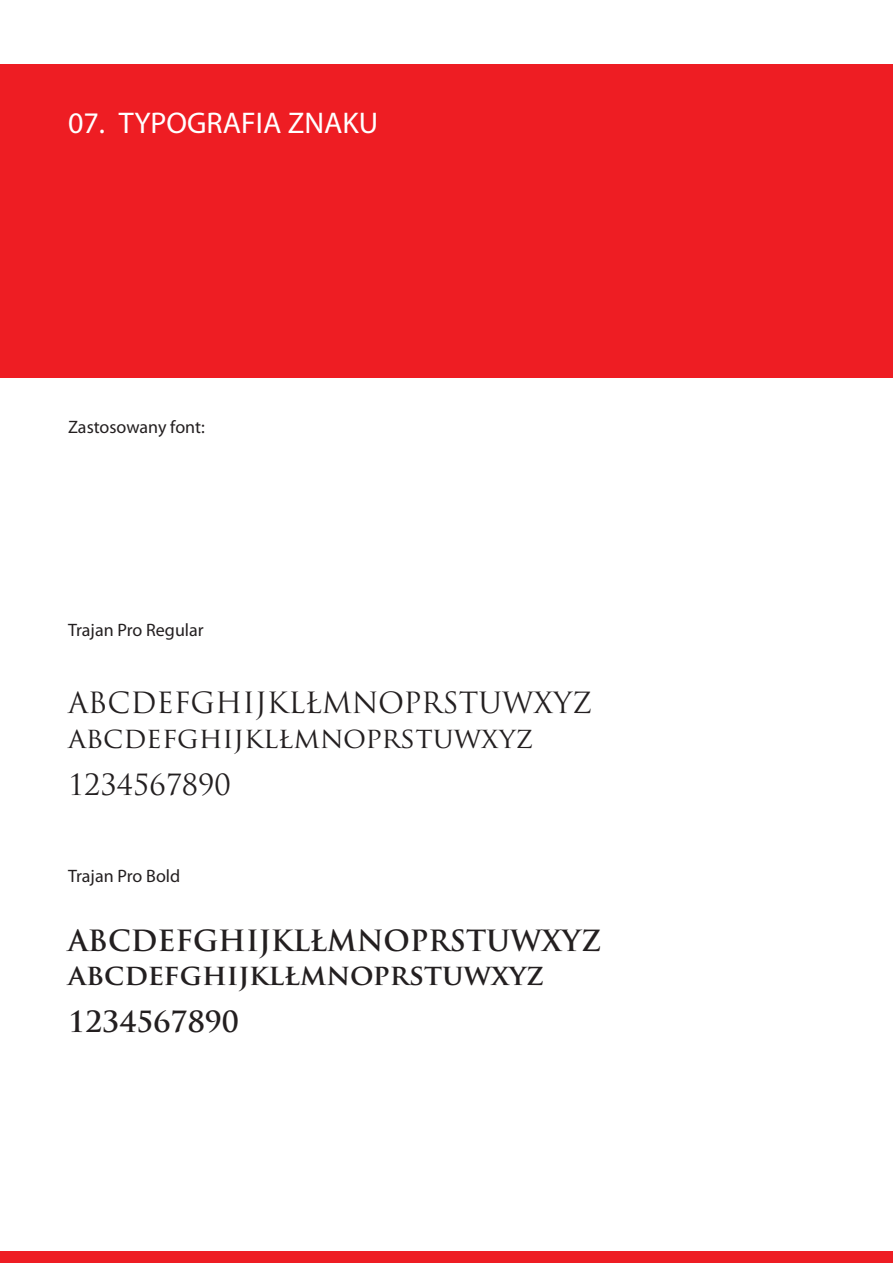
<style>
.page{position:relative;width:893px;height:1263px;background:#fff}
.page>*{position:absolute;margin:0;border:0;box-sizing:border-box;transform-origin:0 0}
.t1{font:30px "Myriad Pro";color:#fff}
.t2{font:28.5px/34.2px "Trajan Pro";color:#231f20}
.t3{font:700 28.5px/34.2px "Trajan Pro";color:#231f20}
.t4{font:18px "Myriad Pro";color:#231f20}
</style>
<div class="page">
<div style="left:0;top:64px;width:893px;height:313px;background:#ee1d23"></div>
<div style="left:0;top:1251px;width:893px;height:12px;background:#ee1d23"></div>
<p class="t1" style="left:68px;top:104px;width:312px">07. TYPOGRAFIA ZNAKU</p>
<p class="t4" style="left:68px;top:416px;width:138px">Zastosowany font:</p>
<p class="t4" style="left:68px;top:619px;width:137px">Trajan Pro Regular</p>
<p class="t2" style="left:68px;top:686px;width:525px">ABCDEFGHIJKLŁMNOPRSTUWXYZ abcdefghijklłmnoprstuwxyz</p>
<p class="t2" style="left:68px;top:767px;width:164px">1234567890</p>
<p class="t4" style="left:68px;top:865px;width:114px">Trajan Pro Bold</p>
<p class="t3" style="left:68px;top:923px;width:535px">ABCDEFGHIJKLŁMNOPRSTUWXYZ abcdefghijklłmnoprstuwxyz</p>
<p class="t3" style="left:68px;top:1005px;width:172px">1234567890</p>
</div>
